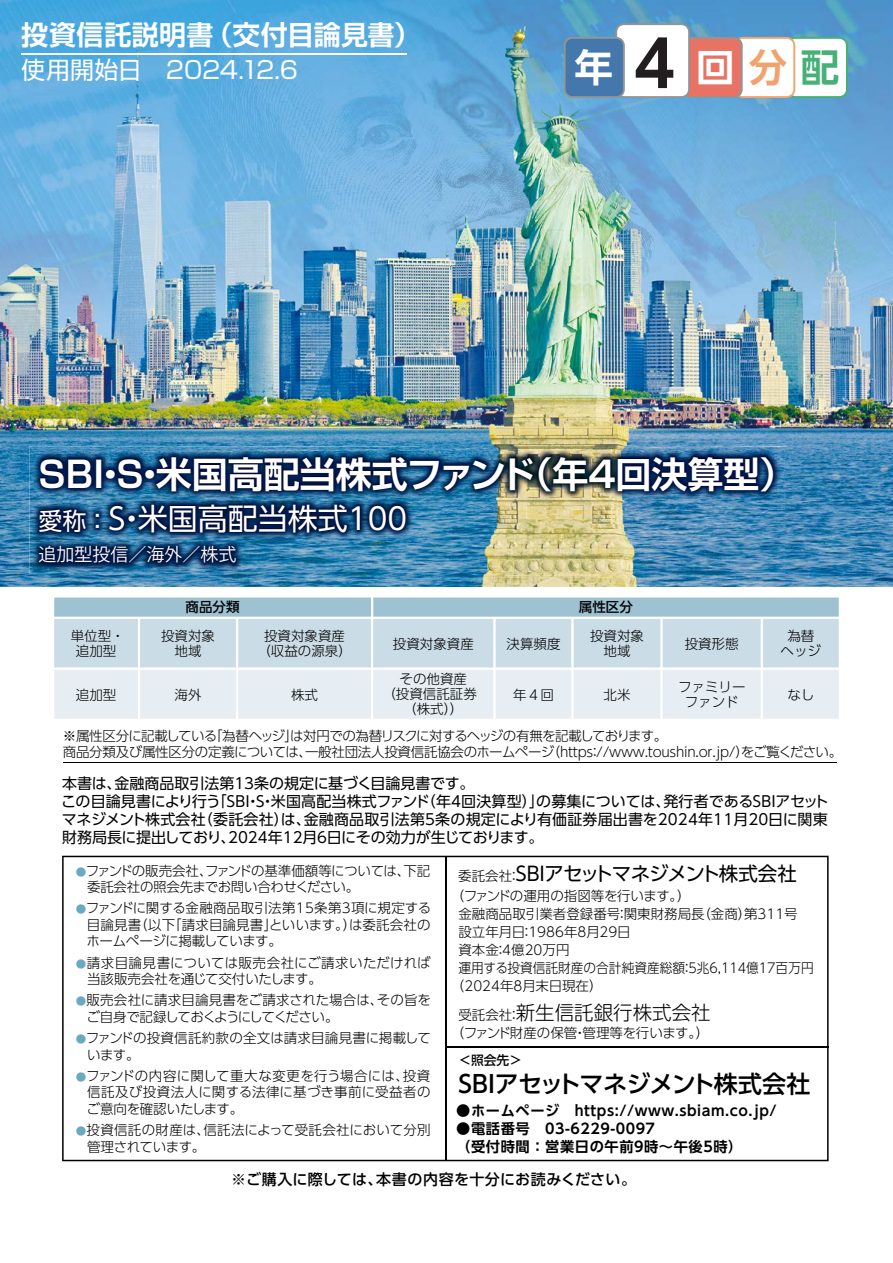
<style>
.page{position:relative;width:893px;height:1263px;background:#fff}
.page>*{position:absolute;margin:0;border:0;box-sizing:border-box;transform-origin:0 0}
.t1{font:700 38.4px "UD Shin Go Pro De";color:#fff}
.t2{font:700 36px "Shin Go Pro De";color:#fff}
.t3{font:30px "UD Shin Go Pro";color:#fff}
.t4{font:700 27px "Shin Go Pro De";letter-spacing:.015em;color:#fff}
.t5{font:500 24px "UD Shin Go Pro";letter-spacing:-.03em;color:#000}
.t6{font:24px "Shin Go Pro";letter-spacing:-.005em;color:#fff}
.t7{font:19.5px "UD Shin Go Pro";letter-spacing:-.045em;color:#000}
.t8{font:300 19.5px "UD Shin Go Pro";color:#000}
.t9{font:18px "Koz Go Pro";color:#fff}
.t10{font:15px/18px "UD Shin Go Pro";color:#000}
.t11{font:500 15px "UD Shin Go Pro";letter-spacing:.02em;color:#000}
.t12{font:700 14.25px/18px "UD Shin Go Pro De";letter-spacing:.04em;color:#000}
.t13{font:300 13.5px/15px "UD Shin Go Pro";color:#000;text-align:center}
.t14{font:300 13.5px/16.2px "UD Shin Go Pro";letter-spacing:-.02em;color:#000}
.t15{font:300 13.5px/16.5px "UD Shin Go Pro";letter-spacing:-.025em;color:#000}
.t16{font:300 13.5px "UD Shin Go Pro";letter-spacing:-.03em;color:#000}
.t17{font:300 13.5px "UD Shin Go Pro";color:#000;scale:.94 1}
.t18{font:500 13.5px "UD Shin Go Pro";color:#000}
.t19{font:500 12.75px "UD Shin Go Pro";color:#000}
.s1{font-size:63.45px;color:#221e1f}
.s2{color:#f1a36e}
.s3{color:#45b177}
.s4{font-size:24px}
.s5{font-size:10.5px;color:#6aa9c0}
.s6{font-weight:300;font-size:13.5px}
.s7{font-size:13.5px}
</style>
<div class="page">
<img style="left:0;top:0;width:735px;height:266px">
<img style="left:735px;top:0;width:158px;height:587px">
<img style="left:0;top:266px;width:420px;height:214px">
<img style="left:420px;top:266px;width:316px;height:181px">
<img style="left:0;top:480px;width:52px;height:107px">
<img style="left:52px;top:574px;width:684px;height:13px">
<svg style="left:54px;top:597px;width:785px;height:122px"></svg>
<hr style="left:64px;top:762px;width:773px;height:1px;background:#000">
<img style="left:30px;top:447px;width:755px;height:127px">
<img style="left:34px;top:452px;width:748px;height:119px">
<svg style="left:564px;top:23px;width:284px;height:75px"></svg>
<hr style="left:21px;top:53px;width:386px;height:1px;background:#fff">
<svg style="left:62px;top:856px;width:767px;height:305px"></svg>
<hr style="left:445px;top:856px;width:1px;height:304px;background:#000">
<h3 class="t4" style="left:21px;top:13px;width:401px">投資信託説明書（交付目論見書）</h3>
<h3 class="t6" style="left:21px;top:50px;width:278px">使用開始日　2024.12.6</h3>
<h1 class="t1" style="left:574px;top:36px;width:266px">年<span class="s1">4</span>回<span class="s2">分</span><span class="s3">配</span></h1>
<h2 class="t2" style="left:34px;top:444px;width:763px">ＳＢＩ・Ｓ・米国高配当株式ファンド（年４回決算型）</h2>
<h3 class="t3" style="left:38px;top:494px;width:370px"><span class="s4">愛称 ：</span>Ｓ・米国高配当株式100</h3>
<h3 class="t9" style="left:38px;top:543px;width:199px">追加型投信／海外／株式</h3>
<p class="t13" style="left:71px;top:628px;width:55px">単位型・追加型</p>
<p class="t13" style="left:76px;top:687px;width:42px">追加型</p>
<p class="t18" style="left:186px;top:596px;width:55px">商品分類</p>
<p class="t18" style="left:579px;top:596px;width:55px">属性区分</p>
<p class="t13" style="left:161px;top:628px;width:55px">投資対象地域</p>
<p class="t13" style="left:175px;top:687px;width:28px">海外</p>
<p class="t13" style="left:257px;top:627px;width:96px">投資対象資産（収益の源泉）</p>
<p class="t13" style="left:291px;top:687px;width:28px">株式</p>
<p class="t13" style="left:393px;top:635px;width:82px">投資対象資産</p>
<p class="t13" style="left:382px;top:671px;width:96px">その他資産<br>（投資信託証券（株式））</p>
<p class="t13" style="left:507px;top:635px;width:55px">決算頻度</p>
<p class="t13" style="left:513px;top:687px;width:42px">年４回</p>
<p class="t13" style="left:590px;top:628px;width:55px">投資対象地域</p>
<p class="t13" style="left:685px;top:635px;width:55px">投資形態</p>
<p class="t13" style="left:678px;top:679px;width:69px">ファミリーファンド</p>
<p class="t13" style="left:781px;top:628px;width:42px">為替ヘッジ</p>
<p class="t13" style="left:604px;top:687px;width:28px">北米</p>
<p class="t13" style="left:787px;top:687px;width:28px">なし</p>
<p class="t14" style="left:63px;top:727px;width:781px">※属性区分に記載している「為替ヘッジ」は対円での為替リスクに対するヘッジの有無を記載しております。<br>商品分類及び属性区分の定義については、一般社団法人投資信託協会のホームページ（https：//www.toushin.or.jp/）をご覧ください。</p>
<p class="t10" style="left:61px;top:773px;width:769px">本書は、金融商品取引法第13条の規定に基づく目論見書です。<br>この目論見書により行う「ＳＢＩ・S・米国高配当株式ファンド（年4回決算型）」の募集については、発行者であるＳＢＩアセットマネジメント株式会社（委託会社）は、金融商品取引法第5条の規定により有価証券届出書を2024年11月20日に関東財務局長に提出しており、2024年12月6日にその効力が生じております。</p>
<p class="t15" style="left:87px;top:862px;width:345px;text-indent:-11px"><span class="s5">●</span>ファンドの販売会社、ファンドの基準価額等については、下記委託会社の照会先までお問い合わせください。</p>
<p class="t13" style="left:87px;top:899px;width:346px;line-height:16.5px;text-align:justify;text-indent:-11px"><span class="s5">●</span>ファンドに関する金融商品取引法第15条第3項に規定する目論見書（以下「請求目論見書」といいます。）は委託会社のホームページに掲載しています。</p>
<p class="t13" style="left:87px;top:954px;width:345px;line-height:16.5px;text-align:left;text-indent:-11px"><span class="s5">●</span>請求目論見書については販売会社にご請求いただければ当該販売会社を通じて交付いたします。</p>
<p class="t14" style="left:87px;top:991px;width:346px;text-indent:-11px"><span class="s5">●</span>販売会社に請求目論見書をご請求された場合は、その旨をご自身で記録しておくようにしてください。</p>
<p class="t13" style="left:87px;top:1029px;width:345px;line-height:16.5px;text-align:left;text-indent:-11px"><span class="s5">●</span>ファンドの投資信託約款の全文は請求目論見書に掲載しています。</p>
<p class="t13" style="left:87px;top:1067px;width:346px;line-height:16.5px;text-align:justify;text-indent:-11px"><span class="s5">●</span>ファンドの内容に関して重大な変更を行う場合には、投資信託及び投資法人に関する法律に基づき事前に受益者のご意向を確認いたします。</p>
<p class="t13" style="left:87px;top:1121px;width:345px;line-height:16.5px;text-align:left;text-indent:-11px"><span class="s5">●</span>投資信託の財産は、信託法によって受託会社において分別管理されています。</p>
<h3 class="t7" style="left:458px;top:858px;width:340px"><span class="s6">委託会社：</span>SBIアセットマネジメント株式会社</h3>
<p class="t16" style="left:451px;top:885px;width:241px">（ファンドの運用の指図等を行います。）</p>
<p class="t13" style="left:458px;top:906px;width:341px">金融商品取引業者登録番号：関東財務局長（金商）第311号</p>
<p class="t13" style="left:458px;top:924px;width:174px">設立年月日：1986年8月29日</p>
<p class="t13" style="left:458px;top:942px;width:113px">資本金：4億20万円</p>
<p class="t17" style="left:458px;top:957px;width:380px">運用する投資信託財産の合計純資産総額：5兆6,114億17百万円</p>
<p class="t13" style="left:451px;top:978px;width:153px">（2024年8月末日現在）</p>
<h3 class="t8" style="left:458px;top:997px;width:254px"><span class="s7">受託会社：</span>新生信託銀行株式会社</h3>
<p class="t16" style="left:451px;top:1022px;width:260px">（ファンド財産の保管・管理等を行います。）</p>
<p class="t19" style="left:458px;top:1050px;width:65px">＜照会先＞</p>
<p class="t12" style="left:456px;top:1101px;width:322px">●ホームページ　https://www.sbiam.co.jp/</p>
<p class="t12" style="left:456px;top:1119px;width:288px">●電話番号　03-6229-0097<br>（受付時間：営業日の午前9時～午後5時）</p>
<h3 class="t5" style="left:458px;top:1065px;width:354px">SBIアセットマネジメント株式会社</h3>
<p class="t11" style="left:231px;top:1167px;width:406px">※ご購入に際しては、本書の内容を十分にお読みください。</p>
</div>
